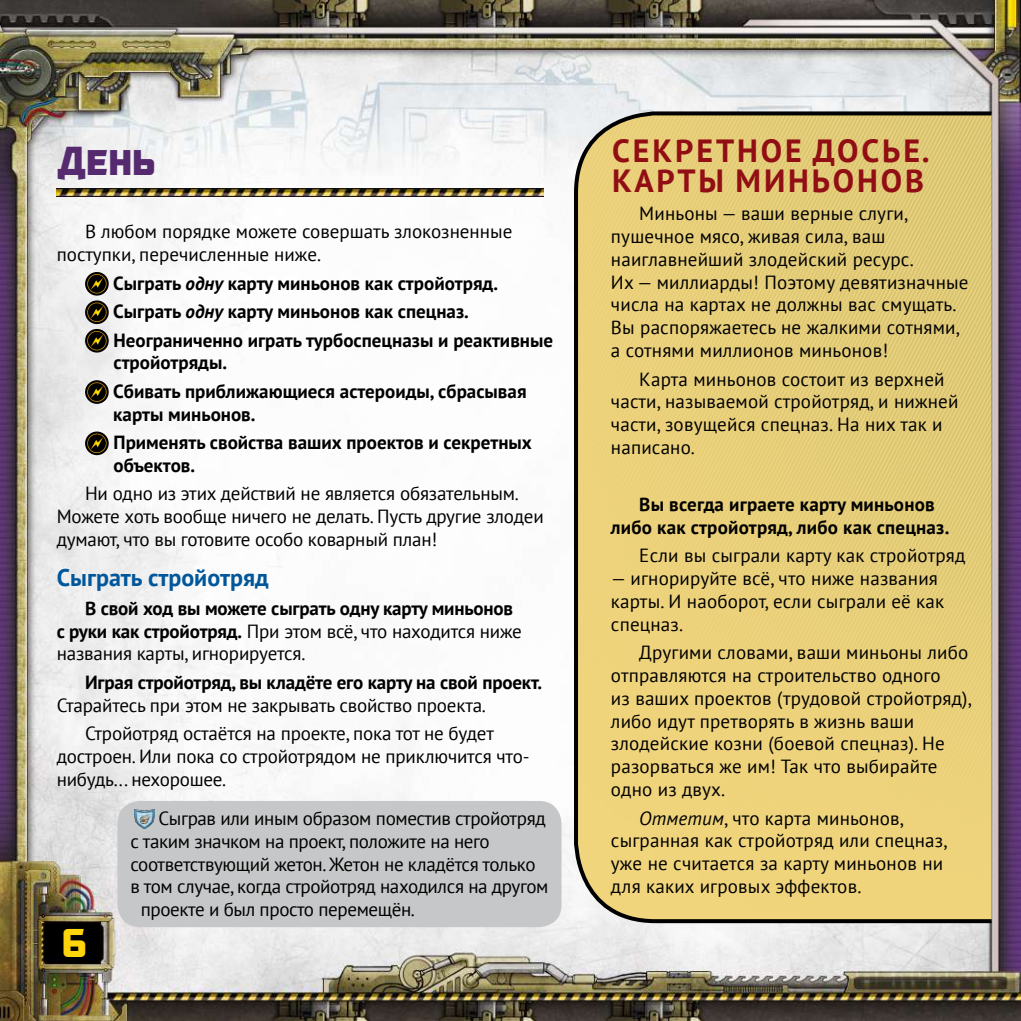
<style>
.page{position:relative;width:1021px;height:1021px;background:#fff}
.page>*{position:absolute;margin:0;border:0;box-sizing:border-box;transform-origin:0 0}
.t1{font:42px "Government Agent BBRUS";color:#552a6f}
.t2{font:42px "Government Agent BB";color:#ffd60c}
.t3{font:700 32px "PT Sans";color:#910e14}
.t4{font:700 24px "PT Sans";color:#00579b}
.t5{font:19px/22.8px "PT Sans";letter-spacing:.005em;color:#000}
.t6{font:700 19px/28.4px "PT Sans";color:#000}
.t7{font:19px "PT Sans";letter-spacing:-.02em;color:#000}
.s1{font-style:italic}
.s2{font-weight:400}
</style>
<div class="page">
<img style="left:0;top:0;width:1020px;height:1020px">
<div style="left:117px;top:801px;width:444px;height:126px;background:#c6c7c8;border-radius:23px"></div>
<svg style="left:572px;top:109px;width:423px;height:816px;background:#e4cb7a"></svg>
<img style="left:57px;top:188px;width:486px;height:9px">
<svg style="left:85px;top:272px;width:24px;height:23px"></svg>
<svg style="left:86px;top:273px;width:22px;height:21px"></svg>
<svg style="left:87px;top:274px;width:20px;height:19px"></svg>
<svg style="left:85px;top:300px;width:24px;height:24px"></svg>
<div style="left:86px;top:301px;width:22px;height:22px;background:#000;border-radius:50%"></div>
<svg style="left:87px;top:302px;width:20px;height:20px"></svg>
<svg style="left:85px;top:329px;width:24px;height:23px"></svg>
<svg style="left:86px;top:330px;width:22px;height:21px"></svg>
<svg style="left:87px;top:331px;width:20px;height:19px"></svg>
<svg style="left:85px;top:380px;width:24px;height:24px"></svg>
<div style="left:86px;top:381px;width:22px;height:22px;background:#000;border-radius:50%"></div>
<svg style="left:87px;top:382px;width:20px;height:20px"></svg>
<svg style="left:85px;top:431px;width:24px;height:24px"></svg>
<div style="left:86px;top:432px;width:22px;height:22px;background:#000;border-radius:50%"></div>
<svg style="left:87px;top:433px;width:20px;height:20px"></svg>
<img style="left:135px;top:809px;width:19px;height:20px">
<h1 class="t1" style="left:57px;top:138px;width:101px">День</h1>
<p class="t5" style="left:57px;top:220px;width:457px;text-indent:28px">В любом порядке можете совершать злокозненные поступки, перечисленные ниже.</p>
<p class="t6" style="left:113px;top:268px;width:441px">Сыграть <span class="s1">одну</span> карту миньонов как стройотряд.<br>Сыграть <span class="s1">одну</span> карту миньонов как спецназ.<br>Неограниченно играть турбоспецназы и реактивные</p>
<p class="t6" style="left:113px;top:348px;width:415px">стройотряды.<br>Сбивать приближающиеся астероиды, сбрасывая</p>
<p class="t6" style="left:113px;top:399px;width:420px">карты миньонов.<br>Применять свойства ваших проектов и секретных</p>
<p class="t6" style="left:113px;top:451px;width:83px">объектов.</p>
<p class="t5" style="left:57px;top:482px;width:488px;text-indent:28px">Ни одно из этих действий не является обязательным.<br>Можете хоть вообще ничего не делать. Пусть другие злодеи думают, что вы готовите особо коварный план!</p>
<p class="t4" style="left:57px;top:562px;width:213px">Сыграть стройотряд</p>
<p class="t6" style="left:57px;top:596px;width:467px;line-height:22.8px;text-indent:28px">В свой ход вы можете сыграть одну карту миньонов с руки как стройотряд. <span class="s2">При этом всё, что находится ниже названия карты, игнорируется.</span></p>
<p class="t6" style="left:85px;top:667px;width:458px">Играя стройотряд, вы кладёте его карту на свой проект.</p>
<p class="t5" style="left:85px;top:690px;width:410px;line-height:28.4px;text-indent:-28px">Старайтесь при этом не закрывать свойство проекта.<br>Стройотряд остаётся на проекте, пока тот не будет</p>
<p class="t5" style="left:57px;top:744px;width:474px">достроен. Или пока со стройотрядом не приключится что&shy;нибудь... нехорошее.</p>
<p class="t7" style="left:158px;top:806px;width:389px">Сыграв или иным образом поместив стройотряд</p>
<p class="t7" style="left:130px;top:828px;width:361px">с таким значком на проект, положите на него</p>
<p class="t7" style="left:130px;top:851px;width:406px">соответствующий жетон. Жетон не кладётся только</p>
<p class="t7" style="left:130px;top:874px;width:419px">в том случае, когда стройотряд находился на другом</p>
<p class="t7" style="left:141px;top:897px;width:276px">проекте и был просто перемещён.</p>
<h1 class="t2" style="left:62px;top:924px;width:27px">6</h1>
<h2 class="t3" style="left:612px;top:129px;width:85px">Секретное</h2>
<h2 class="t3" style="left:812px;top:129px;width:23px">досье</h2>
<h2 class="t3" style="left:921px;top:129px;width:9px">.</h2>
<h2 class="t3" style="left:612px;top:159px;width:22px">Карт</h2>
<h2 class="t3" style="left:698px;top:159px;width:89px">ы миньонов</h2>
<p class="t5" style="left:611px;top:202px;width:359px;text-indent:28px">Миньоны — ваши верные слуги, пушечное мясо, живая сила, ваш наиглавнейший злодейский ресурс.<br>Их — миллиарды! Поэтому девятизначные числа на картах не должны вас смущать.<br>Вы распоряжаетесь не жалкими сотнями, а сотнями миллионов миньонов!</p>
<p class="t5" style="left:611px;top:367px;width:349px;text-indent:28px">Карта миньонов состоит из верхней части, называемой стройотряд, и нижней части, зовущейся спецназ. На них так и написано.</p>
<p class="t6" style="left:611px;top:492px;width:340px;line-height:22.8px;text-indent:28px">Вы всегда играете карту миньонов либо как стройотряд, либо как спецназ.</p>
<p class="t5" style="left:639px;top:543px;width:327px">Если вы сыграли карту как стройотряд</p>
<p class="t5" style="left:611px;top:566px;width:335px">— игнорируйте всё, что ниже названия карты. И наоборот, если сыграли её как спецназ.</p>
<p class="t5" style="left:611px;top:640px;width:362px;text-indent:28px">Другими словами, ваши миньоны либо отправляются на строительство одного<br>из ваших проектов (трудовой стройотряд), либо идут претворять в жизнь ваши злодейские козни (боевой спецназ). Не разорваться же им! Так что выбирайте одно из двух.</p>
<p class="t5" style="left:611px;top:806px;width:338px;text-indent:28px"><span class="s1">Отметим</span>, что карта миньонов, сыгранная как стройотряд или спецназ, уже не считается за карту миньонов ни для каких игровых эффектов.</p>
</div>
